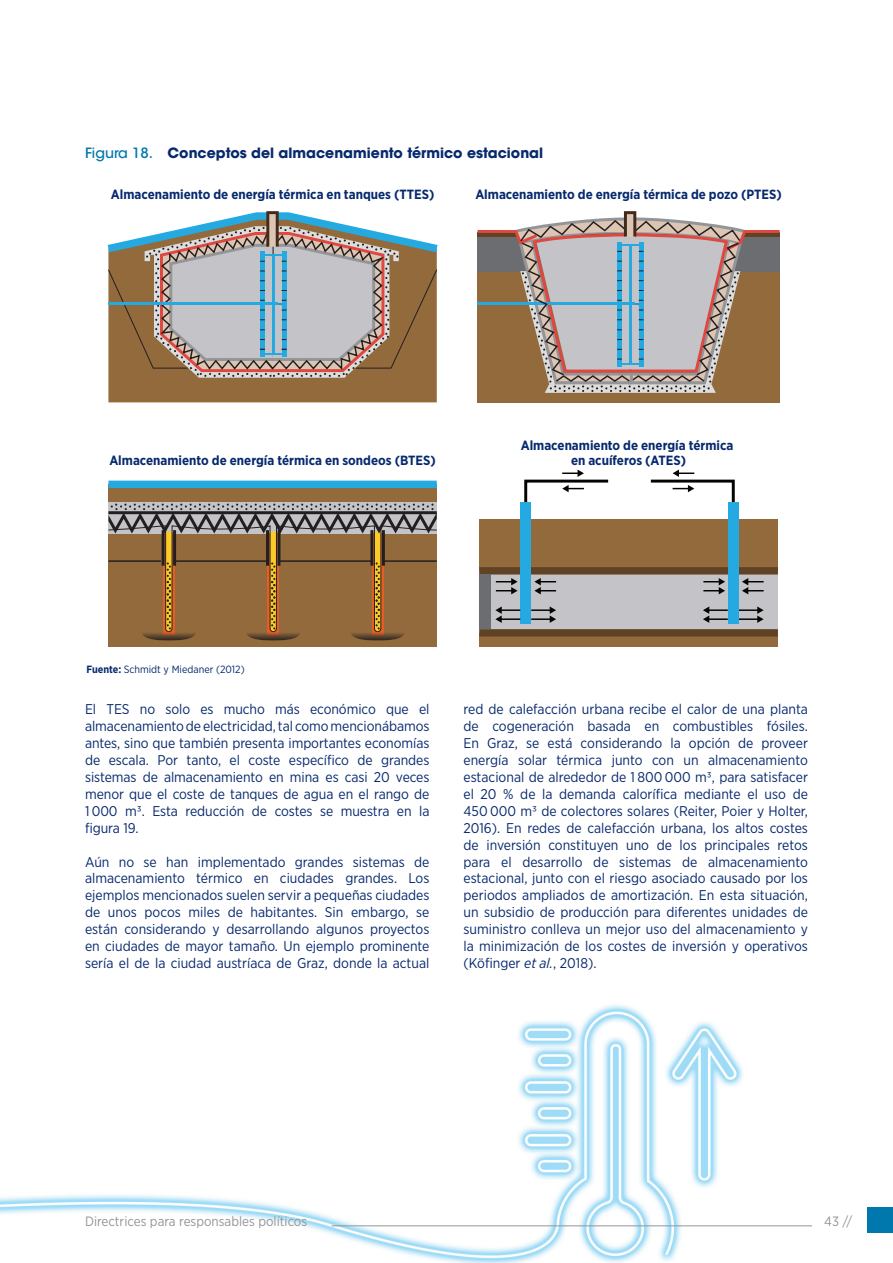
<style>
.page{position:relative;width:893px;height:1263px;background:#fff}
.page>*{position:absolute;margin:0;border:0;box-sizing:border-box;transform-origin:0 0}
.t1{font:14.1px/17px "Gotham Narrow";color:#07296d;text-align:justify}
.t2{font:700 14.1px "ITC Avant Garde Std";color:#07296d}
.t3{font:13.5px "Gotham Narrow";color:#939598}
.t4{font:700 13.35px/14.9px "Gotham Narrow";color:#07296d;text-align:center}
.t5{font:10.5px "Gotham Narrow";color:#07296d}
.s1{font-weight:500;color:#0078ae}
.s2{font-weight:700}
.s3{font-style:italic}
</style>
<div class="page">
<img style="left:0;top:1005px;width:812px;height:258px">
<div style="left:479px;top:520px;width:299px;height:127px;background:#936a3c"></div>
<div style="left:479px;top:571px;width:299px;height:62px;background:#c3c3c8"></div>
<div style="left:479px;top:567px;width:299px;height:7px;background:#604325"></div>
<div style="left:479px;top:629px;width:299px;height:7px;background:#604325"></div>
<div style="left:520px;top:502px;width:11px;height:121px;background:#24aae1"></div>
<svg style="left:524px;top:470px;width:87px;height:50px"></svg>
<svg style="left:648px;top:470px;width:87px;height:50px"></svg>
<svg style="left:742px;top:578px;width:22px;height:16px"></svg>
<svg style="left:739px;top:606px;width:25px;height:17px"></svg>
<hr style="left:708px;top:609px;width:20px;height:2px;background:#040503">
<hr style="left:708px;top:618px;width:20px;height:2px;background:#040503">
<svg style="left:703px;top:606px;width:6px;height:17px"></svg>
<svg style="left:703px;top:578px;width:22px;height:16px"></svg>
<svg style="left:534px;top:578px;width:22px;height:16px"></svg>
<hr style="left:531px;top:618px;width:20px;height:2px;background:#040503">
<hr style="left:531px;top:609px;width:20px;height:2px;background:#040503">
<svg style="left:550px;top:606px;width:6px;height:17px"></svg>
<svg style="left:495px;top:606px;width:25px;height:17px"></svg>
<svg style="left:496px;top:578px;width:22px;height:16px"></svg>
<div style="left:728px;top:502px;width:11px;height:121px;background:#24aae1"></div>
<div style="left:479px;top:574px;width:12px;height:55px;background:#6c6d70"></div>
<div style="left:477px;top:237px;width:303px;height:166px;background:#936a3c"></div>
<svg style="left:477px;top:211px;width:303px;height:182px"></svg>
<div style="left:108px;top:484px;width:329px;height:163px;background:#936a3c"></div>
<div style="left:108px;top:481px;width:329px;height:7px;background:#24aae1"></div>
<svg style="left:108px;top:502px;width:329px;height:2px"></svg>
<svg style="left:108px;top:504px;width:329px;height:137px"></svg>
<div style="left:108px;top:378px;width:329px;height:24px;background:#936a3c"></div>
<svg style="left:107px;top:211px;width:331px;height:167px;background:#aba49c"></svg>
<div style="left:867px;top:1207px;width:26px;height:26px;background:#0078ae"></div>
<hr style="left:332px;top:1225px;width:480px;height:1px;background:#939598">
<p class="t2" style="left:85px;top:143px;width:460px"><span class="s1">Figura 18.</span> Conceptos del almacenamiento térmico estacional</p>
<p class="t4" style="left:111px;top:187px;width:325px">Almacenamiento de energía térmica en tanques (TTES)</p>
<p class="t4" style="left:475px;top:187px;width:308px">Almacenamiento de energía térmica de pozo (PTES)</p>
<p class="t4" style="left:109px;top:452px;width:328px">Almacenamiento de energía térmica en sondeos (BTES)</p>
<p class="t4" style="left:521px;top:438px;width:214px">Almacenamiento de energía térmica en acuíferos (ATES)</p>
<p class="t5" style="left:86px;top:663px;width:160px"><span class="s2">Fuente:</span> Schmidt y Miedaner (2012)</p>
<p class="t1" style="left:85px;top:700px;width:346px">El TES no solo es mucho más económico que el almacenamiento de electricidad, tal como mencionábamos antes, sino que también presenta importantes economías de escala. Por tanto, el coste específico de grandes sistemas de almacenamiento en mina es casi 20 veces menor que el coste de tanques de agua en el rango de 1 000 m3. Esta reducción de costes se muestra en la figura 19.</p>
<p class="t1" style="left:85px;top:853px;width:346px">Aún no se han implementado grandes sistemas de almacenamiento térmico en ciudades grandes. Los ejemplos mencionados suelen servir a pequeñas ciudades de unos pocos miles de habitantes. Sin embargo, se están considerando y desarrollando algunos proyectos en ciudades de mayor tamaño. Un ejemplo prominente sería el de la ciudad austríaca de Graz, donde la actual</p>
<p class="t1" style="left:463px;top:700px;width:346px">red de calefacción urbana recibe el calor de una planta de cogeneración basada en combustibles fósiles.<br>En Graz, se está considerando la opción de proveer energía solar térmica junto con un almacenamiento estacional de alrededor de 1 800 000 m3, para satisfacer el 20 % de la demanda calorífica mediante el uso de 450 000 m3 de colectores solares (Reiter, Poier y Holter, 2016). En redes de calefacción urbana, los altos costes de inversión constituyen uno de los principales retos para el desarrollo de sistemas de almacenamiento estacional, junto con el riesgo asociado causado por los periodos ampliados de amortización. En esta situación, un subsidio de producción para diferentes unidades de suministro conlleva un mejor uso del almacenamiento y la minimización de los costes de inversión y operativos (Köfinger <span class="s3">et al.</span>, 2018).</p>
<p class="t3" style="left:85px;top:1212px;width:224px">Directrices para responsables políticos</p>
<p class="t3" style="left:824px;top:1212px;width:30px">43 //</p>
</div>
